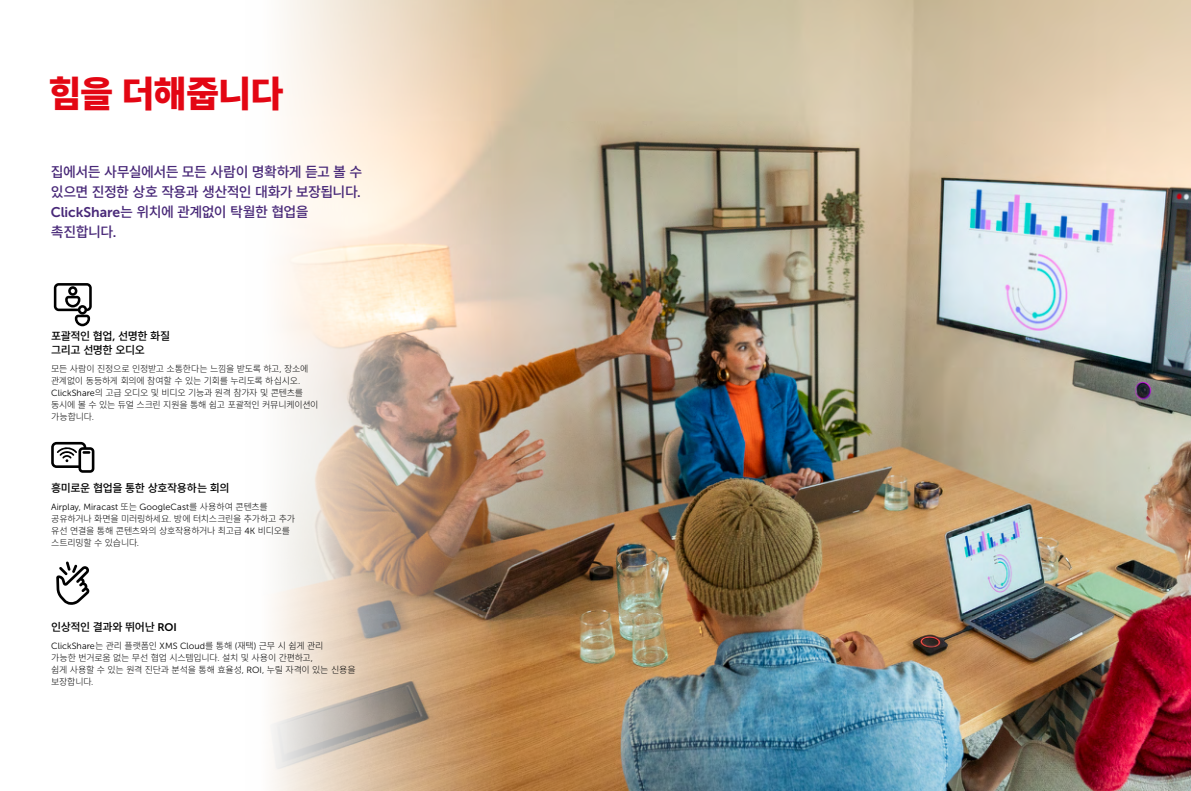
<style>
.page{position:relative;width:1191px;height:791px;background:#fff}
.page>*{position:absolute;margin:0;border:0;box-sizing:border-box;transform-origin:0 0}
.Heading_40_40{font:900 36px "Noto Sans CJ Kkr";letter-spacing:-.03em;color:#e30613}
.Intro_14_17{font:500 14px/20px "Noto Sans CJ Kkr";letter-spacing:-.045em;color:#482878}
.Body_copy_9_10_8_black{font:500 11px "Noto Sans CJ Kkr";letter-spacing:-.04em;color:#000}
.Body_copy_9_10_8_black-2{font:300 9px/12px "Noto Sans CJ Kkr";letter-spacing:-.03em;color:#000}
.s1{font-family:"Museo Sans 700";font-weight:400}
.s2{font-family:"Museo Sans 300";font-weight:400}
</style>
<div class="page">
<img style="left:271px;top:0;width:920px;height:791px">
<svg style="left:54px;top:283px;width:38px;height:43px"></svg>
<svg style="left:51px;top:442px;width:43px;height:31px"></svg>
<svg style="left:56px;top:561px;width:34px;height:44px"></svg>
<p class="Heading_40_40" style="left:48px;top:74px;width:237px">힘을 더해줍니다</p>
<p class="Intro_14_17" style="left:51px;top:163px;width:313px">집에서든 사무실에서든 모든 사람이 명확하게 듣고 볼 수 있으면 진정한 상호 작용과 생산적인 대화가 보장됩니다<span class="s1">.<br>ClickShare</span>는 위치에 관계없이 탁월한 협업을 촉진합니다<span class="s1">.</span></p>
<p class="Body_copy_9_10_8_black" style="left:51px;top:330px;width:121px">포괄적인 협업<span class="s1">,</span> 선명한 화질</p>
<p class="Body_copy_9_10_8_black" style="left:51px;top:344px;width:95px">그리고 선명한 오디오</p>
<p class="Body_copy_9_10_8_black-2" style="left:51px;top:363px;width:269px">모든 사람이 진정으로 인정받고 소통한다는 느낌을 받도록 하고<span class="s2">,</span> 장소에 관계없이 동등하게 회의에 참여할 수 있는 기회를 누리도록 하십시오<span class="s2">.<br>ClickShare</span>의 고급 오디오 및 비디오 기능과 원격 참가자 및 콘텐츠를 동시에 볼 수 있는 듀얼 스크린 지원을 통해 쉽고 포괄적인 커뮤니케이션이 가능합니다<span class="s2">.</span></p>
<p class="Body_copy_9_10_8_black" style="left:51px;top:482px;width:180px">흥미로운 협업을 통한 상호작용하는 회의</p>
<p class="Body_copy_9_10_8_black-2" style="left:51px;top:501px;width:245px"><span class="s2">Airplay, Miracast</span> 또는 <span class="s2">GoogleCast</span>를 사용하여 콘텐츠를 공유하거나 화면을 미러링하세요<span class="s2">.</span> 방에 터치스크린을 추가하고 추가 유선 연결을 통해 콘텐츠와의 상호작용하거나 최고급 <span class="s2">4K</span> 비디오를 스트리밍할 수 있습니다<span class="s2">.</span></p>
<p class="Body_copy_9_10_8_black" style="left:51px;top:621px;width:127px">인상적인 결과와 뛰어난 <span class="s1">ROI</span></p>
<p class="Body_copy_9_10_8_black-2" style="left:51px;top:640px;width:306px"><span class="s2">ClickShare</span>는 관리 플랫폼인 <span class="s2">XMS Cloud</span>를 통해 <span class="s2">(</span>재택<span class="s2">)</span> 근무 시 쉽게 관리<br>가능한 번거로움 없는 무선 협업 시스템입니다<span class="s2">.</span> 설치 및 사용이 간편하고<span class="s2">,<br></span>쉽게 사용할 수 있는 원격 진단과 분석을 통해 효율성<span class="s2">, ROI,</span> 누릴 자격이 있는 신용을 보장합니다<span class="s2">.</span></p>
</div>
